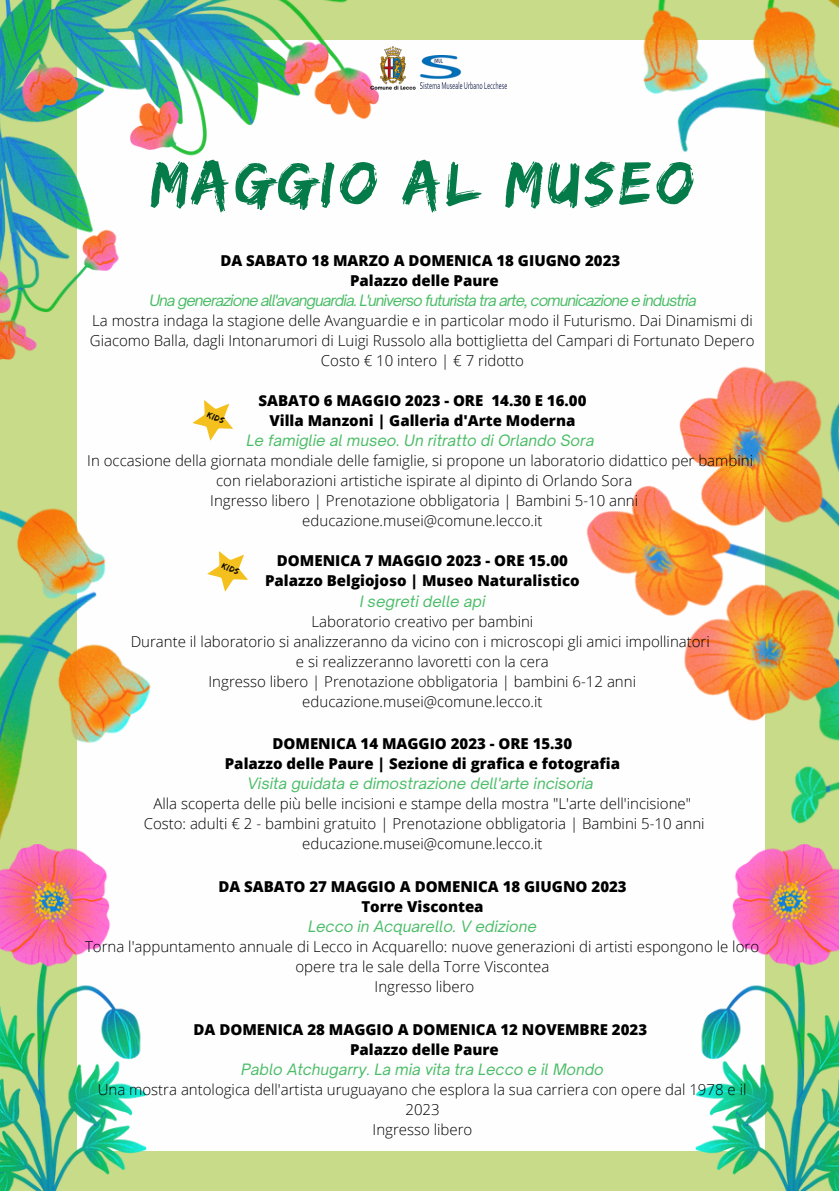
<style>
.page{position:relative;width:839px;height:1191px;background:#fff}
.page>*{position:absolute;margin:0;border:0;box-sizing:border-box;transform-origin:0 0}
.t1{font:63.6px "Edo";letter-spacing:.07em;color:#047b49}
.t2{font:300 15px/20px "Open Sans";color:#000;text-align:center}
.t3{font:800 15px/20px "Open Sans";color:#000;text-align:center}
.t4{font:italic 15px "Open Sauce One";color:#4abd68}
.t5{font:italic 15px "Open Sauce One";letter-spacing:-.065em;color:#4abd67}
.t6{font:italic 15px "Open Sauce One";color:#4abd67}
.t7{font:8.8px "Edo";color:#000}
</style>
<div class="page">
<div style="left:0;top:0;width:838px;height:1191px;background:#c7db88"></div>
<div style="left:77px;top:41px;width:687px;height:1110px;background:#fffefe"></div>
<img style="left:695px;top:953px;width:143px;height:238px">
<img style="left:586px;top:254px;width:252px;height:699px">
<img style="left:0;top:953px;width:147px;height:238px">
<img style="left:0;top:0;width:378px;height:322px">
<img style="left:370px;top:46px;width:46px;height:43px">
<img style="left:420px;top:55px;width:86px;height:34px">
<img style="left:0;top:322px;width:151px;height:631px">
<svg style="left:207px;top:551px;width:41px;height:41px"></svg>
<svg style="left:192px;top:400px;width:41px;height:41px"></svg>
<img style="left:548px;top:0;width:290px;height:254px">
<h1 class="t1" style="left:151px;top:146px;width:545px">MaGGIo AL MUSEO</h1>
<p class="t3" style="left:220px;top:250px;width:401px">DA SABATO 18 MARZO A DOMENICA 18 GIUGNO 2023<br>Palazzo delle Paure</p>
<p class="t5" style="left:149px;top:291px;width:548px">Una generazione all'avanguardia. L'universo futurista tra arte, comunicazione e industria</p>
<p class="t2" style="left:90px;top:310px;width:666px">La mostra indaga la stagione delle Avanguardie e in particolar modo il Futurismo. Dai Dinamismi di<br>Giacomo Balla, dagli Intonarumori di Luigi Russolo alla bottiglietta del Campari di Fortunato Depero<br>Costo € 10 intero | € 7 ridotto</p>
<p class="t3" style="left:258px;top:390px;width:329px">SABATO 6 MAGGIO 2023 - ORE 14.30 E 16.00<br>Villa Manzoni | Galleria d'Arte Moderna</p>
<p class="t6" style="left:246px;top:431px;width:349px">Le famiglie al museo. Un ritratto di Orlando Sora</p>
<p class="t2" style="left:87px;top:451px;width:667px">In occasione della giornata mondiale delle famiglie, si propone un laboratorio didattico per bambini con rielaborazioni artistiche ispirate al dipinto di Orlando Sora<br>Ingresso libero | Prenotazione obbligatoria | Bambini 5-10 anni educazione.musei@comune.lecco.it</p>
<p class="t3" style="left:265px;top:551px;width:316px">DOMENICA 7 MAGGIO 2023 - ORE 15.00<br>Palazzo Belgiojoso | Museo Naturalistico</p>
<p class="t4" style="left:359px;top:592px;width:127px">I segreti delle api</p>
<p class="t2" style="left:131px;top:611px;width:580px">Laboratorio creativo per bambini<br>Durante il laboratorio si analizzeranno da vicino con i microscopi gli amici impollinatori e si realizzeranno lavoretti con la cera<br>Ingresso libero | Prenotazione obbligatoria | bambini 6-12 anni educazione.musei@comune.lecco.it</p>
<p class="t3" style="left:225px;top:733px;width:396px">DOMENICA 14 MAGGIO 2023 - ORE 15.30<br>Palazzo delle Paure | Sezione di grafica e fotografia</p>
<p class="t4" style="left:247px;top:774px;width:347px">Visita guidata e dimostrazione dell'arte incisoria</p>
<p class="t2" style="left:144px;top:793px;width:562px">Alla scoperta delle più belle incisioni e stampe della mostra "L'arte dell'incisione"<br>Costo: adulti € 2 - bambini gratuito | Prenotazione obbligatoria | Bambini 5-10 anni educazione.musei@comune.lecco.it</p>
<p class="t3" style="left:218px;top:876px;width:410px">DA SABATO 27 MAGGIO A DOMENICA 18 GIUGNO 2023<br>Torre Viscontea</p>
<p class="t4" style="left:308px;top:917px;width:230px">Lecco in Acquarello. V edizione</p>
<p class="t2" style="left:85px;top:936px;width:675px">Torna l'appuntamento annuale di Lecco in Acquarello: nuove generazioni di artisti espongono le loro opere tra le sale della Torre Viscontea<br>Ingresso libero</p>
<p class="t3" style="left:194px;top:1019px;width:455px">DA DOMENICA 28 MAGGIO A DOMENICA 12 NOVEMBRE 2023<br>Palazzo delle Paure</p>
<p class="t4" style="left:241px;top:1060px;width:364px">Pablo Atchugarry. La mia vita tra Lecco e il Mondo</p>
<p class="t2" style="left:98px;top:1079px;width:650px">Una mostra antologica dell'artista uruguayano che esplora la sua carriera con opere dal 1978 e il<br>2023<br>Ingresso libero</p>
<p class="t7" style="left:209px;top:410px;width:19px;rotate:20deg">KIDS</p>
<p class="t7" style="left:224px;top:561px;width:19px;rotate:20deg">KIDS</p>
</div>
